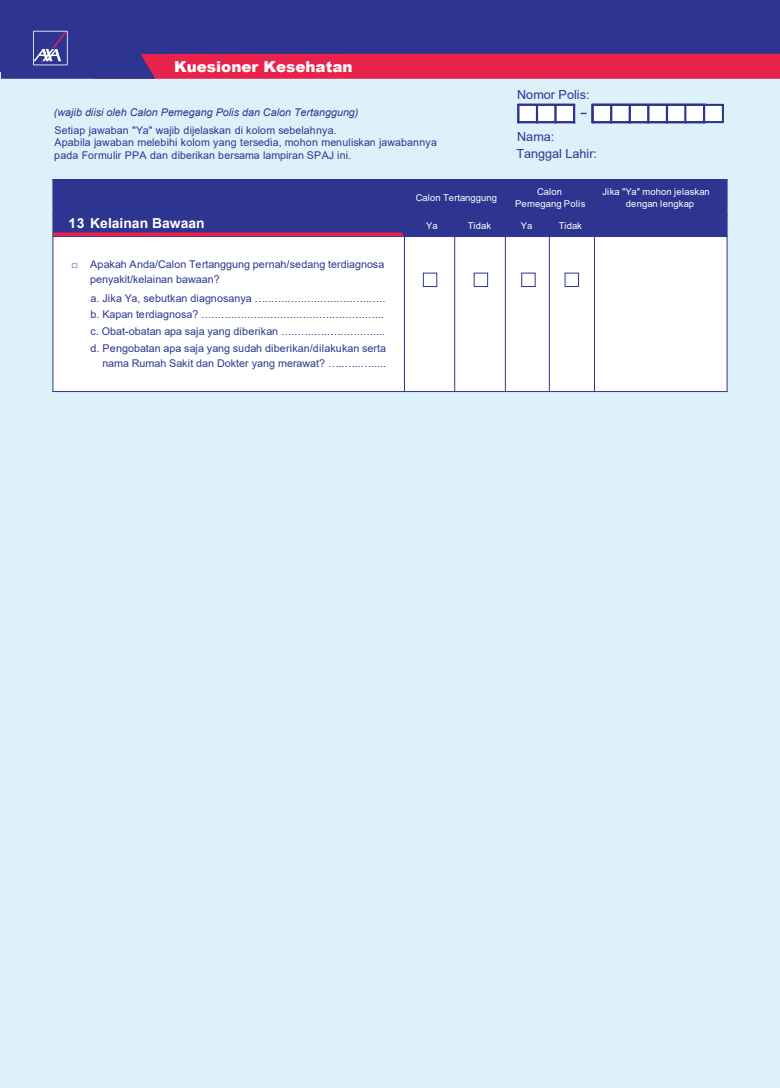
<style>
.page{position:relative;width:780px;height:1088px;background:#dcf1fa}
.page>*{position:absolute;margin:0;border:0;box-sizing:border-box;transform-origin:0 0}
.t1{font:900 15px "Arial";color:#fff}
.t2{font:700 13.75px "Arial";color:#fff}
.t3{font:12.5px/17.5px "Arial";color:#2d3591}
.t4{font:10.62px/16.9px "Arial";letter-spacing:.005em;color:#2d3591}
.t5{font:italic 10.62px "Arial";color:#2d3591}
.t6{font:9.38px/12.5px "Arial";letter-spacing:.005em;color:#fff;text-align:center}
</style>
<div class="page">
<div style="left:53px;top:180px;width:674px;height:211px;background:#fff"></div>
<hr style="left:53px;top:179px;width:674px;height:1px;background:#2d3591">
<hr style="left:53px;top:236px;width:674px;height:1px;background:#2d3591">
<hr style="left:53px;top:391px;width:674px;height:1px;background:#2d3591">
<hr style="left:53px;top:180px;width:1px;height:211px;background:#2d3591">
<hr style="left:594px;top:180px;width:1px;height:211px;background:#2d3591">
<hr style="left:505px;top:180px;width:1px;height:211px;background:#2d3591">
<hr style="left:404px;top:180px;width:1px;height:211px;background:#2d3591">
<hr style="left:454px;top:215px;width:1px;height:176px;background:#2d3591">
<hr style="left:549px;top:215px;width:1px;height:176px;background:#2d3591">
<hr style="left:726px;top:180px;width:1px;height:211px;background:#2d3591">
<div style="left:0;top:0;width:780px;height:72px;background:#2d3591"></div>
<div style="left:53px;top:180px;width:674px;height:56px;background:#2d3591"></div>
<svg style="left:53px;top:232px;width:351px;height:4px"></svg>
<div style="left:423px;top:273px;width:14px;height:14px;border:1px solid #2d3591"></div>
<div style="left:473px;top:273px;width:15px;height:14px;border:1px solid #2d3591"></div>
<div style="left:521px;top:273px;width:14px;height:14px;border:1px solid #2d3591"></div>
<div style="left:564px;top:273px;width:15px;height:14px;border:1px solid #2d3591"></div>
<div style="left:517px;top:104px;width:57px;height:19px;background:#fff"></div>
<div style="left:591px;top:104px;width:133px;height:19px;background:#fff;border:2px solid #2d3591"></div>
<div style="left:518px;top:104px;width:57px;height:2px;border:1px solid #2d3591"></div>
<div style="left:518px;top:121px;width:57px;height:2px;border:1px solid #2d3591"></div>
<svg style="left:536px;top:105px;width:2px;height:18px"></svg>
<svg style="left:554px;top:105px;width:2px;height:18px"></svg>
<svg style="left:517px;top:104px;width:2px;height:19px"></svg>
<svg style="left:610px;top:106px;width:2px;height:15px"></svg>
<div style="left:628px;top:105px;width:3px;height:18px;border:1px solid #2d3591"></div>
<svg style="left:647px;top:106px;width:2px;height:15px"></svg>
<svg style="left:666px;top:106px;width:2px;height:15px"></svg>
<svg style="left:684px;top:106px;width:2px;height:15px"></svg>
<svg style="left:703px;top:106px;width:2px;height:15px"></svg>
<div style="left:592px;top:104px;width:113px;height:2px;border:1px solid #2d3591"></div>
<div style="left:592px;top:121px;width:113px;height:2px;border:1px solid #2d3591"></div>
<svg style="left:573px;top:104px;width:20px;height:19px"></svg>
<svg style="left:1px;top:31px;width:779px;height:48px"></svg>
<h1 class="t1" style="left:174px;top:55px;width:180px">Kuesioner Kesehatan</h1>
<p class="t5" style="left:54px;top:106px;width:306px">(wajib diisi oleh Calon Pemegang Polis dan Calon Tertanggung)</p>
<p class="t4" style="left:54px;top:124px;width:384px;line-height:12.8px">Setiap jawaban "Ya" wajib dijelaskan di kolom sebelahnya.<br>Apabila jawaban melebihi kolom yang tersedia, mohon menuliskan jawabannya pada Formulir PPA dan diberikan bersama lampiran SPAJ ini.</p>
<p class="t3" style="left:517px;top:86px;width:74px">Nomor Polis:</p>
<p class="t3" style="left:516px;top:127px;width:82px">Nama:<br>Tanggal Lahir:</p>
<p class="t6" style="left:415px;top:191px;width:83px">Calon Tertanggung</p>
<p class="t6" style="left:515px;top:185px;width:72px">Calon<br>Pemegang Polis</p>
<p class="t6" style="left:625px;top:185px;width:85px;text-align:left;text-indent:-23px">Jika "Ya" mohon jelaskan dengan lengkap</p>
<p class="t2" style="left:69px;top:214px;width:137px">13 Kelainan Bawaan</p>
<p class="t6" style="left:426px;top:219px;width:13px">Ya</p>
<p class="t6" style="left:468px;top:219px;width:25px">Tidak</p>
<p class="t6" style="left:521px;top:219px;width:13px">Ya</p>
<p class="t6" style="left:558px;top:219px;width:25px">Tidak</p>
<p class="t4" style="left:90px;top:257px;width:295px;line-height:15px;text-indent:-19px">□ Apakah Anda/Calon Tertanggung pernah/sedang terdiagnosa penyakit/kelainan bawaan?</p>
<p class="t4" style="left:90px;top:290px;width:297px">a. Jika Ya, sebutkan diagnosanya …..…..…..…..…..…..…..….. b. Kapan terdiagnosa? …..…..…..…..…..…..…..…..…..…..…... c. Obat-obatan apa saja yang diberikan …..…..…..…..…..….... d. Pengobatan apa saja yang sudah diberikan/dilakukan serta</p>
<p class="t4" style="left:102px;top:355px;width:285px">nama Rumah Sakit dan Dokter yang merawat? …..…..….....</p>
</div>
